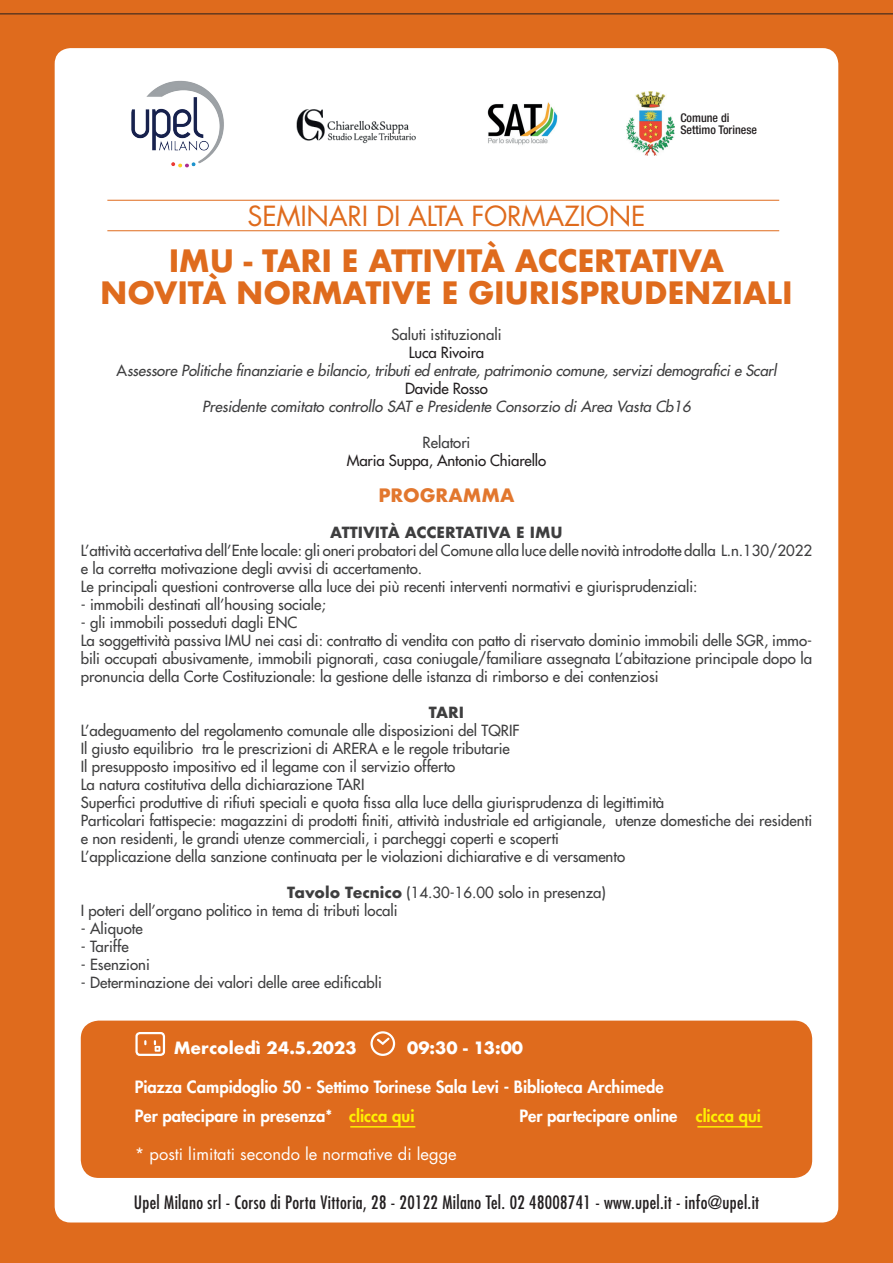
<style>
.page{position:relative;width:893px;height:1263px;background:#df6b1d}
.page>*{position:absolute;margin:0;border:0;box-sizing:border-box;transform-origin:0 0}
.t1{font:700 30px/31.5px "Futura";letter-spacing:-.01em;color:#df6b1d;text-align:center}
.t2{font:27px "Futura";letter-spacing:-.01em;color:#df6b1d}
.t3{font:condensed 18px "Futura";letter-spacing:.02em;color:#231f20}
.t4{font:700 18px "Futura";color:#e2772e}
.t5{font:800 16.5px/28.5px "Futura";color:#fff}
.t6{font:16.5px "Futura";color:#fff}
.t7{font:700 16.5px "Futura";color:#fff}
.t8{font:15px/18px "Futura";color:#3e3e3f}
.t9{font:italic 15px/18px "Futura";letter-spacing:-.01em;color:#3e3e3f;text-align:center}
.t10{font:15px "Futura";letter-spacing:-.01em;color:#231f20}
.t11{font:700 15px "Futura";color:#3e3e3f}
.t12{font:500 condensed 12px/12px "Helvetica Neue";color:#231f20}
.s1{font-style:normal;color:#231f20}
.s2{font-style:normal}
.s3{font-weight:700}
.s4{color:#fff101}
</style>
<div class="page">
<hr style="left:0;top:14px;width:893px;height:1px;background:#231f20">
<div style="left:55px;top:48px;width:783px;height:1174px;background:#fff;border-radius:16px"></div>
<div style="left:81px;top:1020px;width:731px;height:158px;background:#df6b1d;border-radius:18px"></div>
<hr style="left:107px;top:230px;width:672px;height:1px;background:#df6b1d">
<hr style="left:107px;top:200px;width:672px;height:1px;background:#df6b1d">
<hr style="left:697px;top:1126px;width:65px;height:1px;background:#fff101">
<hr style="left:350px;top:1126px;width:65px;height:1px;background:#fff101">
<div style="left:370px;top:1031px;width:25px;height:25px;border:2px solid #fff;border-radius:50%"></div>
<svg style="left:375px;top:1035px;width:17px;height:10px"></svg>
<div style="left:135px;top:1032px;width:30px;height:24px;border:2px solid #fff;border-radius:3px"></div>
<svg style="left:154px;top:1041px;width:6px;height:11px"></svg>
<img style="left:131px;top:80px;width:93px;height:88px">
<img style="left:296px;top:109px;width:120px;height:35px">
<img style="left:487px;top:102px;width:71px;height:43px">
<img style="left:626px;top:92px;width:48px;height:64px">
<h2 class="t2" style="left:247px;top:198px;width:399px">SEMINARI DI ALTA FORMAZIONE</h2>
<p class="t12" style="left:680px;top:112px;width:78px">Comune di<br>Settimo Torinese</p>
<h1 class="t1" style="left:100px;top:245px;width:694px">IMU - TARI E ATTIVITÀ ACCERTATIVA<br>NOVITÀ NORMATIVE E GIURISPRUDENZIALI</h1>
<p class="t8" style="left:391px;top:325px;width:112px">Saluti istituzionali</p>
<p class="t9" style="left:117px;top:343px;width:661px"><span class="s1">Luca Rivoira<br></span><span class="s2">A</span>ssessore Politiche finanziarie e bilancio, tributi ed entrate, patrimonio comune, servizi demografici e Scarl<br><span class="s1">Davide Rosso</span></p>
<p class="t9" style="left:202px;top:397px;width:490px">Presidente comitato controllo SAT e Presidente Consorzio di Area Vasta Cb16</p>
<p class="t8" style="left:423px;top:433px;width:49px">Relatori</p>
<p class="t10" style="left:347px;top:450px;width:201px">Maria Suppa, Antonio Chiarello</p>
<p class="t4" style="left:378px;top:482px;width:138px">PROGRAMMA</p>
<p class="t11" style="left:330px;top:521px;width:234px">ATTIVITÀ ACCERTATIVA E IMU</p>
<p class="t8" style="left:81px;top:541px;width:733px">L’attività accertativa dell’Ente locale: gli oneri probatori del Comune alla luce delle novità introdotte dalla L.n.130/2022 e la corretta motivazione degli avvisi di accertamento.<br>Le principali questioni controverse alla luce dei più recenti interventi normativi e giurisprudenziali:</p>
<p class="t8" style="left:81px;top:595px;width:247px">- immobili destinati all’housing sociale;</p>
<p class="t8" style="left:81px;top:613px;width:733px">- gli immobili posseduti dagli ENC<br>La soggettività passiva IMU nei casi di: contratto di vendita con patto di riservato dominio immobili delle SGR, immo&shy;bili occupati abusivamente, immobili pignorati, casa coniugale/familiare assegnata L’abitazione principale dopo la pronuncia della Corte Costituzionale: la gestione delle istanza di rimborso e dei contenziosi</p>
<p class="t11" style="left:429px;top:701px;width:37px">TARI</p>
<p class="t8" style="left:81px;top:721px;width:733px">L’adeguamento del regolamento comunale alle disposizioni del TQRIF<br>Il giusto equilibrio tra le prescrizioni di ARERA e le regole tributarie<br>Il presupposto impositivo ed il legame con il servizio offerto<br>La natura costitutiva della dichiarazione TARI<br>Superfici produttive di rifiuti speciali e quota fissa alla luce della giurisprudenza di legittimità<br>Particolari fattispecie: magazzini di prodotti finiti, attività industriale ed artigianale, utenze domestiche dei residenti e non residenti, le grandi utenze commerciali, i parcheggi coperti e scoperti<br>L’applicazione della sanzione continuata per le violazioni dichiarative e di versamento</p>
<p class="t8" style="left:81px;top:883px;width:527px;text-indent:206px"><span class="s3">Tavolo Tecnico</span> (14.30-16.00 solo in presenza)<br>I poteri dell’organo politico in tema di tributi locali</p>
<p class="t8" style="left:81px;top:919px;width:64px">- Aliquote</p>
<p class="t8" style="left:81px;top:937px;width:49px">- Tariffe</p>
<p class="t8" style="left:81px;top:955px;width:71px">- Esenzioni</p>
<p class="t8" style="left:81px;top:973px;width:303px">- Determinazione dei valori delle aree edificabli</p>
<p class="t7" style="left:174px;top:1036px;width:184px">Mercoledì 24.5.2023</p>
<p class="t7" style="left:407px;top:1036px;width:117px">09:30 - 13:00</p>
<p class="t5" style="left:135px;top:1073px;width:531px">Piazza Campidoglio 50 - Settimo Torinese Sala Levi - Biblioteca Archimede<br>Per patecipare in presenza* <span class="s4">clicca qui</span></p>
<p class="t5" style="left:519px;top:1101px;width:243px">Per partecipare online <span class="s4">clicca qui</span></p>
<p class="t6" style="left:135px;top:1142px;width:324px">* posti limitati secondo le normative di legge</p>
<p class="t3" style="left:134px;top:1191px;width:627px">Upel Milano srl - Corso di Porta Vittoria, 28 - 20122 Milano Tel. 02 48008741 - www.upel.it - info@upel.it</p>
</div>
